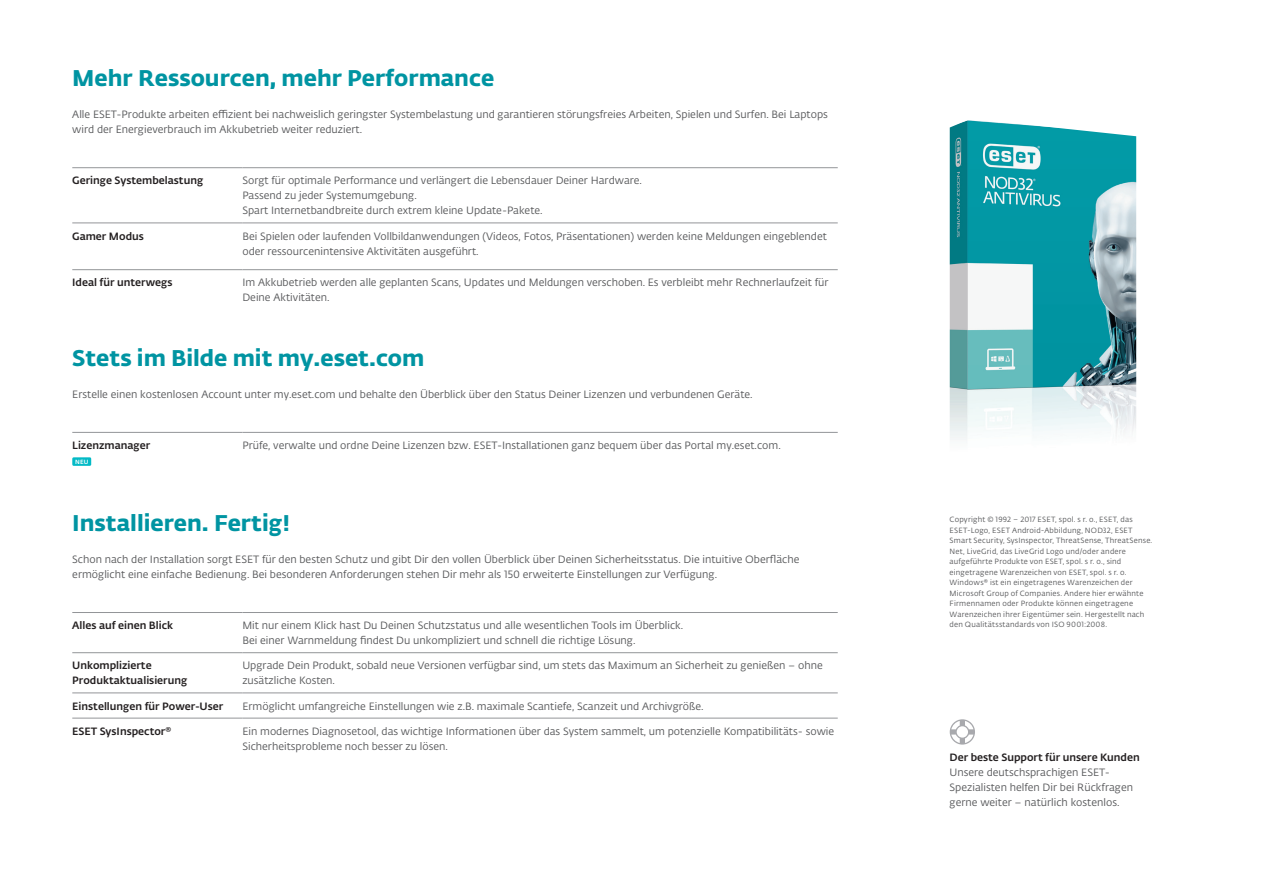
<style>
.page{position:relative;width:1263px;height:893px;background:#fff}
.page>*{position:absolute;margin:0;border:0;box-sizing:border-box;transform-origin:0 0}
.t1{font:22.5px "Fedra Sans Alt Pro Bold LF";color:#0094a2}
.t2{font:10.5px/15px "Fedra Sans Alt Pro Book LF";color:#57585a}
.t3{font:10.5px/15px "Fedra Sans Alt Pro Med LF";color:#231f20}
.t4{font:7.5px/10.5px "Fedra Sans Alt Pro Book LF";letter-spacing:.025em;color:#57585a}
.t5{font:6px "Fedra Sans Alt Pro Med LF";color:#fff}
</style>
<div class="page">
<svg style="left:950px;top:719px;width:25px;height:26px"></svg>
<div style="left:72px;top:457px;width:19px;height:9px;background:#03bac6;border-radius:2px"></div>
<img style="left:950px;top:120px;width:186px;height:320px">
<hr style="left:72px;top:167px;width:170px;height:1px;background:#939598">
<hr style="left:242px;top:167px;width:596px;height:1px;background:#939598">
<hr style="left:72px;top:223px;width:170px;height:1px;background:#939598">
<hr style="left:242px;top:223px;width:596px;height:1px;background:#939598">
<hr style="left:72px;top:269px;width:170px;height:1px;background:#939598">
<hr style="left:242px;top:269px;width:596px;height:1px;background:#939598">
<hr style="left:72px;top:432px;width:170px;height:1px;background:#939598">
<hr style="left:242px;top:432px;width:596px;height:1px;background:#939598">
<hr style="left:72px;top:612px;width:170px;height:1px;background:#939598">
<hr style="left:242px;top:612px;width:596px;height:1px;background:#939598">
<hr style="left:72px;top:652px;width:170px;height:1px;background:#939598">
<hr style="left:242px;top:652px;width:596px;height:1px;background:#939598">
<hr style="left:72px;top:692px;width:170px;height:1px;background:#939598">
<hr style="left:242px;top:692px;width:596px;height:1px;background:#939598">
<hr style="left:72px;top:718px;width:170px;height:1px;background:#939598">
<hr style="left:242px;top:718px;width:596px;height:1px;background:#939598">
<h1 class="t1" style="left:72px;top:60px;width:423px">Mehr Ressourcen, mehr Performance</h1>
<p class="t2" style="left:72px;top:107px;width:757px">Alle ESET-Produkte arbeiten effizient bei nachweislich geringster Systembelastung und garantieren störungsfreies Arbeiten, Spielen und Surfen. Bei Laptops wird der Energieverbrauch im Akkubetrieb weiter reduziert.</p>
<p class="t3" style="left:72px;top:173px;width:132px">Geringe Systembelastung</p>
<p class="t2" style="left:242px;top:173px;width:401px">Sorgt für optimale Performance und verlängert die Lebensdauer Deiner Hardware.<br>Passend zu jeder Systemumgebung.<br>Spart Internetbandbreite durch extrem kleine Update-Pakete.</p>
<p class="t3" style="left:72px;top:228px;width:73px">Gamer Modus</p>
<p class="t2" style="left:242px;top:228px;width:586px">Bei Spielen oder laufenden Vollbildanwendungen (Videos, Fotos, Präsentationen) werden keine Meldungen eingeblendet oder ressourcenintensive Aktivitäten ausgeführt.</p>
<p class="t3" style="left:72px;top:275px;width:102px">Ideal für unterwegs</p>
<p class="t2" style="left:242px;top:275px;width:588px">Im Akkubetrieb werden alle geplanten Scans, Updates und Meldungen verschoben. Es verbleibt mehr Rechnerlaufzeit für<br>Deine Aktivitäten.</p>
<h1 class="t1" style="left:72px;top:340px;width:354px">Stets im Bilde mit my.eset.com</h1>
<p class="t2" style="left:72px;top:386px;width:682px">Erstelle einen kostenlosen Account unter my.eset.com und behalte den Überblick über den Status Deiner Lizenzen und verbundenen Geräte.</p>
<p class="t3" style="left:72px;top:437px;width:79px">Lizenzmanager</p>
<p class="t2" style="left:242px;top:438px;width:540px">Prüfe, verwalte und ordne Deine Lizenzen bzw. ESET-Installationen ganz bequem über das Portal my.eset.com.</p>
<p class="t5" style="left:75px;top:457px;width:15px">NEU</p>
<h1 class="t1" style="left:72px;top:505px;width:219px">Installieren. Fertig!</h1>
<p class="t2" style="left:72px;top:552px;width:729px">Schon nach der Installation sorgt ESET für den besten Schutz und gibt Dir den vollen Überblick über Deinen Sicherheitsstatus. Die intuitive Oberfläche ermöglicht eine einfache Bedienung. Bei besonderen Anforderungen stehen Dir mehr als 150 erweiterte Einstellungen zur Verfügung.</p>
<p class="t3" style="left:72px;top:617px;width:103px">Alles auf einen Blick</p>
<p class="t2" style="left:242px;top:618px;width:442px">Mit nur einem Klick hast Du Deinen Schutzstatus und alle wesentlichen Tools im Überblick.<br>Bei einer Warnmeldung findest Du unkompliziert und schnell die richtige Lösung.</p>
<p class="t3" style="left:72px;top:658px;width:117px">Unkomplizierte<br>Produktaktualisierung</p>
<p class="t2" style="left:242px;top:658px;width:582px">Upgrade Dein Produkt, sobald neue Versionen verfügbar sind, um stets das Maximum an Sicherheit zu genießen – ohne zusätzliche Kosten.</p>
<p class="t3" style="left:72px;top:698px;width:152px">Einstellungen für Power-User</p>
<p class="t2" style="left:242px;top:698px;width:463px">Ermöglicht umfangreiche Einstellungen wie z.B. maximale Scantiefe, Scanzeit und Archivgröße.</p>
<p class="t3" style="left:72px;top:723px;width:100px">ESET SysInspector®</p>
<p class="t2" style="left:242px;top:723px;width:593px">Ein modernes Diagnosetool, das wichtige Informationen über das System sammelt, um potenzielle Kompatibilitäts- sowie<br>Sicherheitsprobleme noch besser zu lösen.</p>
<p class="t4" style="left:949px;top:514px;width:204px">Copyright © 1992 – 2017 ESET, spol. s r. o., ESET, das ESET-Logo, ESET Android-Abbildung, NOD32, ESET Smart Security, SysInspector, ThreatSense, ThreatSense.<br>Net, LiveGrid, das LiveGrid Logo und/oder andere aufgeführte Produkte von ESET, spol. s r. o., sind eingetragene Warenzeichen von ESET, spol. s r. o.<br>Windows® ist ein eingetragenes Warenzeichen der Microsoft Group of Companies. Andere hier erwähnte Firmennamen oder Produkte können eingetragene Warenzeichen ihrer Eigentümer sein. Hergestellt nach den Qualitätsstandards von ISO 9001:2008.</p>
<p class="t3" style="left:949px;top:750px;width:192px">Der beste Support für unsere Kunden</p>
<p class="t2" style="left:949px;top:765px;width:185px">Unsere deutschsprachigen ESET-<br>Spezialisten helfen Dir bei Rückfragen gerne weiter – natürlich kostenlos.</p>
</div>
